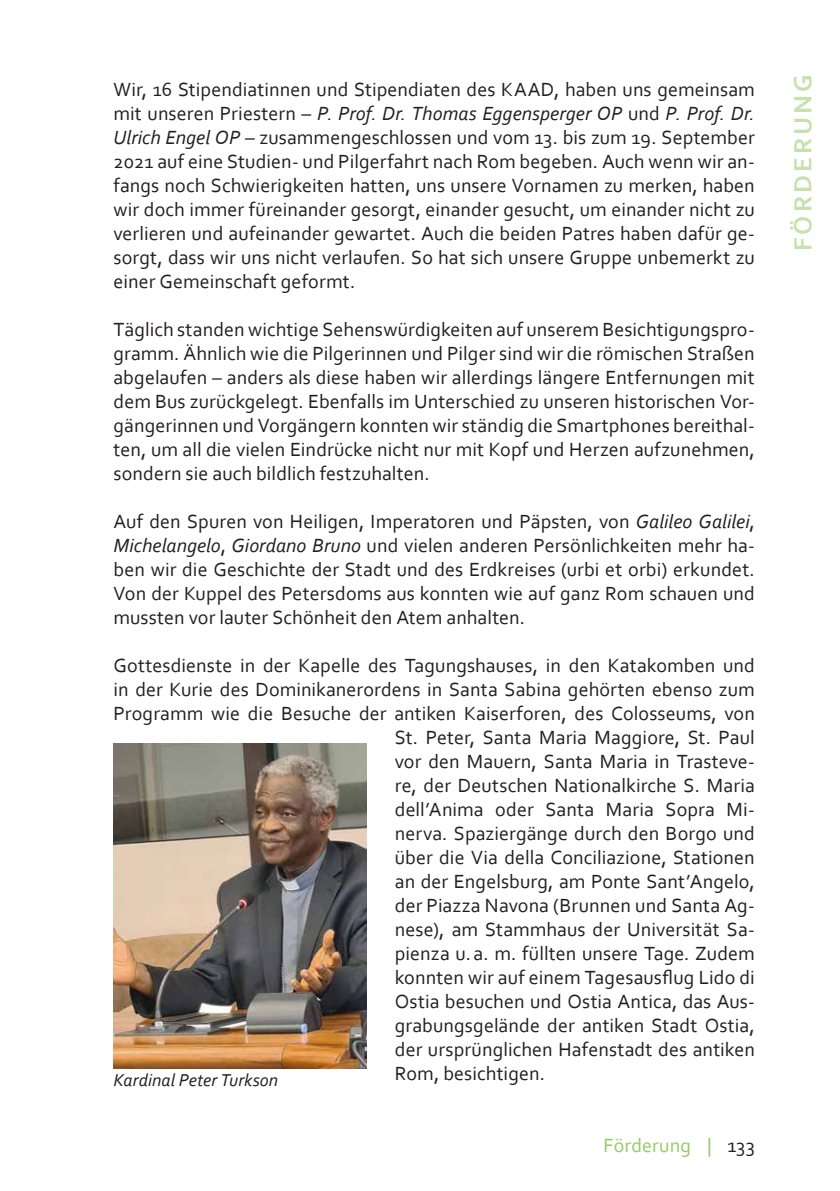
<style>
.page{position:relative;width:840px;height:1191px;background:#fff}
.page>*{position:absolute;margin:0;border:0;box-sizing:border-box;transform-origin:0 0}
.t1{font:700 26px "Corbel";letter-spacing:.12em;color:#c7e1ae}
.t2{font:20px/24px "Corbel";letter-spacing:.005em;color:#231f20;text-align:justify}
.t3{font:20px "Corbel";letter-spacing:.005em;color:#93cb64}
.t4{font:italic 18px "Corbel";letter-spacing:.005em;color:#231f20}
.s1{font-style:italic}
.s2{color:#231f20}
</style>
<div class="page">
<img style="left:113px;top:743px;width:253px;height:325px">
<p class="t2" style="left:113px;top:77px;width:642px">Wir, 16 Stipendiatinnen und Stipendiaten des KAAD, haben uns gemeinsam mit unseren Priestern – <span class="s1">P. Prof. Dr. Thomas Eggensperger OP</span> und <span class="s1">P. Prof. Dr.<br>Ulrich Engel OP</span> – zusammengeschlossen und vom 13. bis zum 19. September 2021 auf eine Studien- und Pilgerfahrt nach Rom begeben. Auch wenn wir an&shy;fangs noch Schwierigkeiten hatten, uns unsere Vornamen zu merken, haben wir doch immer füreinander gesorgt, einander gesucht, um einander nicht zu verlieren und aufeinander gewartet. Auch die beiden Patres haben dafür ge&shy;sorgt, dass wir uns nicht verlaufen. So hat sich unsere Gruppe unbemerkt zu einer Gemeinschaft geformt.</p>
<p class="t2" style="left:113px;top:317px;width:642px">Täglich standen wichtige Sehenswürdigkeiten auf unserem Besichtigungspro&shy;gramm. Ähnlich wie die Pilgerinnen und Pilger sind wir die römischen Straßen abgelaufen – anders als diese haben wir allerdings längere Entfernungen mit dem Bus zurückgelegt. Ebenfalls im Unterschied zu unseren historischen Vor&shy;gängerinnen und Vorgängern konnten wir ständig die Smartphones bereithal&shy;ten, um all die vielen Eindrücke nicht nur mit Kopf und Herzen aufzunehmen, sondern sie auch bildlich festzuhalten.</p>
<p class="t2" style="left:113px;top:509px;width:642px">Auf den Spuren von Heiligen, Imperatoren und Päpsten, von <span class="s1">Galileo Galilei</span>, <span class="s1">Michelangelo</span>, <span class="s1">Giordano Bruno</span> und vielen anderen Persönlichkeiten mehr ha&shy;ben wir die Geschichte der Stadt und des Erdkreises (urbi et orbi) erkundet.<br>Von der Kuppel des Petersdoms aus konnten wie auf ganz Rom schauen und mussten vor lauter Schönheit den Atem anhalten.</p>
<p class="t2" style="left:113px;top:653px;width:642px;text-align:right">Gottesdienste in der Kapelle des Tagungshauses, in den Katakomben und in der Kurie des Dominikanerordens in Santa Sabina gehörten ebenso zum Programm wie die Besuche der antiken Kaiserforen, des Colosseums, von St. Peter, Santa Maria Maggiore, St. Paul<br>vor den Mauern, Santa Maria in Trasteve-<br>re, der Deutschen Nationalkirche S. Maria<br>dell’Anima oder Santa Maria Sopra Mi-<br>nerva. Spaziergänge durch den Borgo und<br>über die Via della Conciliazione, Stationen<br>an der Engelsburg, am Ponte Sant’Angelo,<br>der Piazza Navona (Brunnen und Santa Ag-<br>nese), am Stammhaus der Universität Sa-<br>pienza u. a. m. füllten unsere Tage. Zudem<br>konnten wir auf einem Tagesausflug Lido di<br>Ostia besuchen und Ostia Antica, das Aus-<br>grabungsgelände der antiken Stadt Ostia,<br>der ursprünglichen Hafenstadt des antiken</p>
<p class="t4" style="left:113px;top:1068px;width:166px">Kardinal Peter Turkson</p>
<p class="t2" style="left:394px;top:1061px;width:152px">Rom, besichtigen.</p>
<p class="t3" style="left:603px;top:1133px;width:153px">Förderung | <span class="s2">133</span></p>
<h1 class="t1" style="left:786px;top:251px;width:178px;rotate:-90deg">FÖRDERUNG</h1>
</div>
